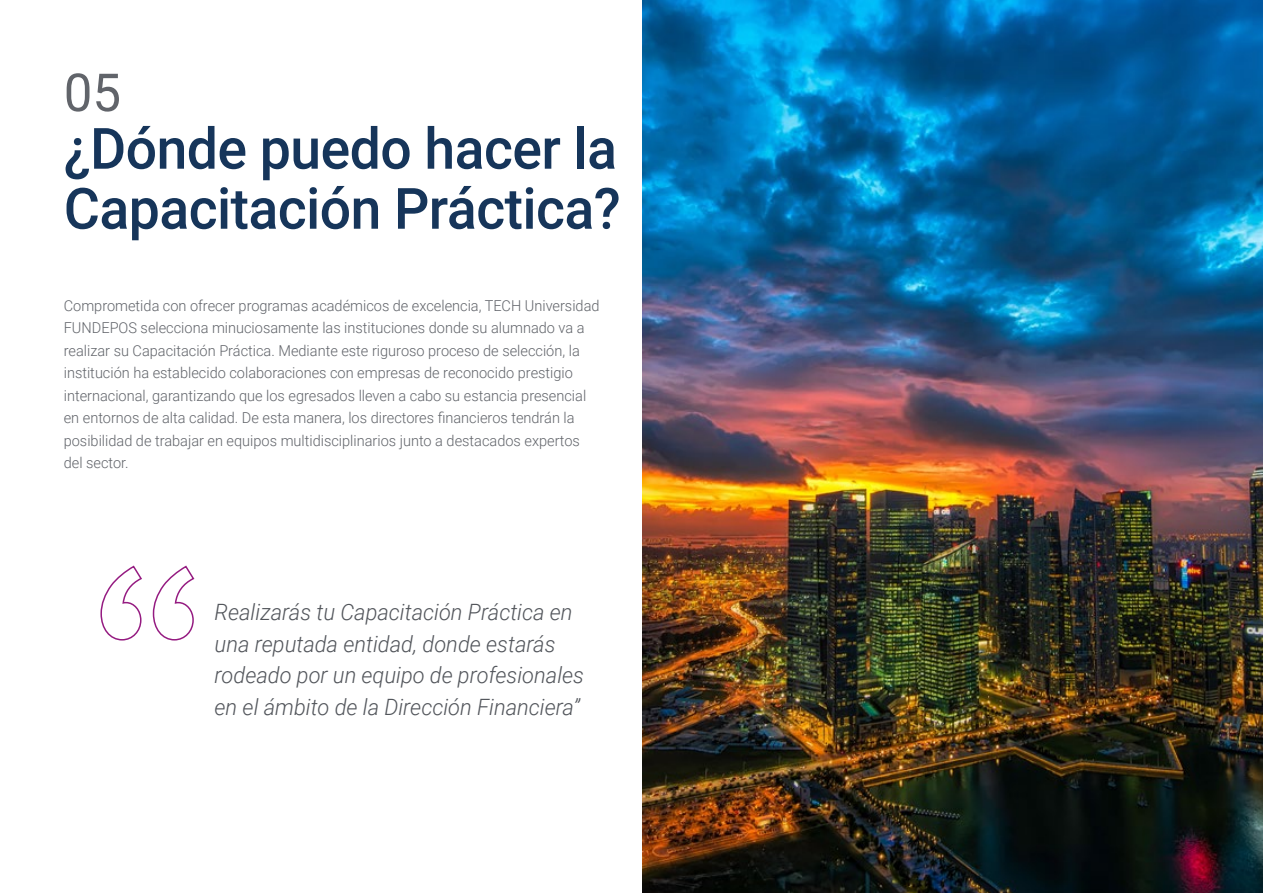
<style>
.page{position:relative;width:1263px;height:893px;background:#fff}
.page>*{position:absolute;margin:0;border:0;box-sizing:border-box;transform-origin:0 0}
.t1{font:500 57px/60px "Roboto";letter-spacing:-.01em;color:#16355a}
.t2{font:52.5px "Roboto";color:#61646a}
.t3{font:italic 300 22.5px/31.5px "Roboto";color:#52555b}
.t4{font:300 15px/22.5px "Roboto";color:#61646a}
</style>
<div class="page">
<svg style="left:100px;top:565px;width:95px;height:76px"></svg>
<img style="left:642px;top:0;width:621px;height:893px">
<h2 class="t2" style="left:64px;top:56px;width:59px">05</h2>
<h1 class="t1" style="left:64px;top:116px;width:558px">¿Dónde puedo hacer la<br>Capacitación Práctica?</h1>
<p class="t4" style="left:64px;top:293px;width:537px">Comprometida con ofrecer programas académicos de excelencia, TECH Universidad FUNDEPOS selecciona minuciosamente las instituciones donde su alumnado va a realizar su Capacitación Práctica. Mediante este riguroso proceso de selección, la institución ha establecido colaboraciones con empresas de reconocido prestigio internacional, garantizando que los egresados lleven a cabo su estancia presencial en entornos de alta calidad. De esta manera, los directores financieros tendrán la posibilidad de trabajar en equipos multidisciplinarios junto a destacados expertos del sector.</p>
<h3 class="t3" style="left:215px;top:595px;width:371px">Realizarás tu Capacitación Práctica en una reputada entidad, donde estarás rodeado por un equipo de profesionales en el ámbito de la Dirección Financiera”</h3>
</div>
